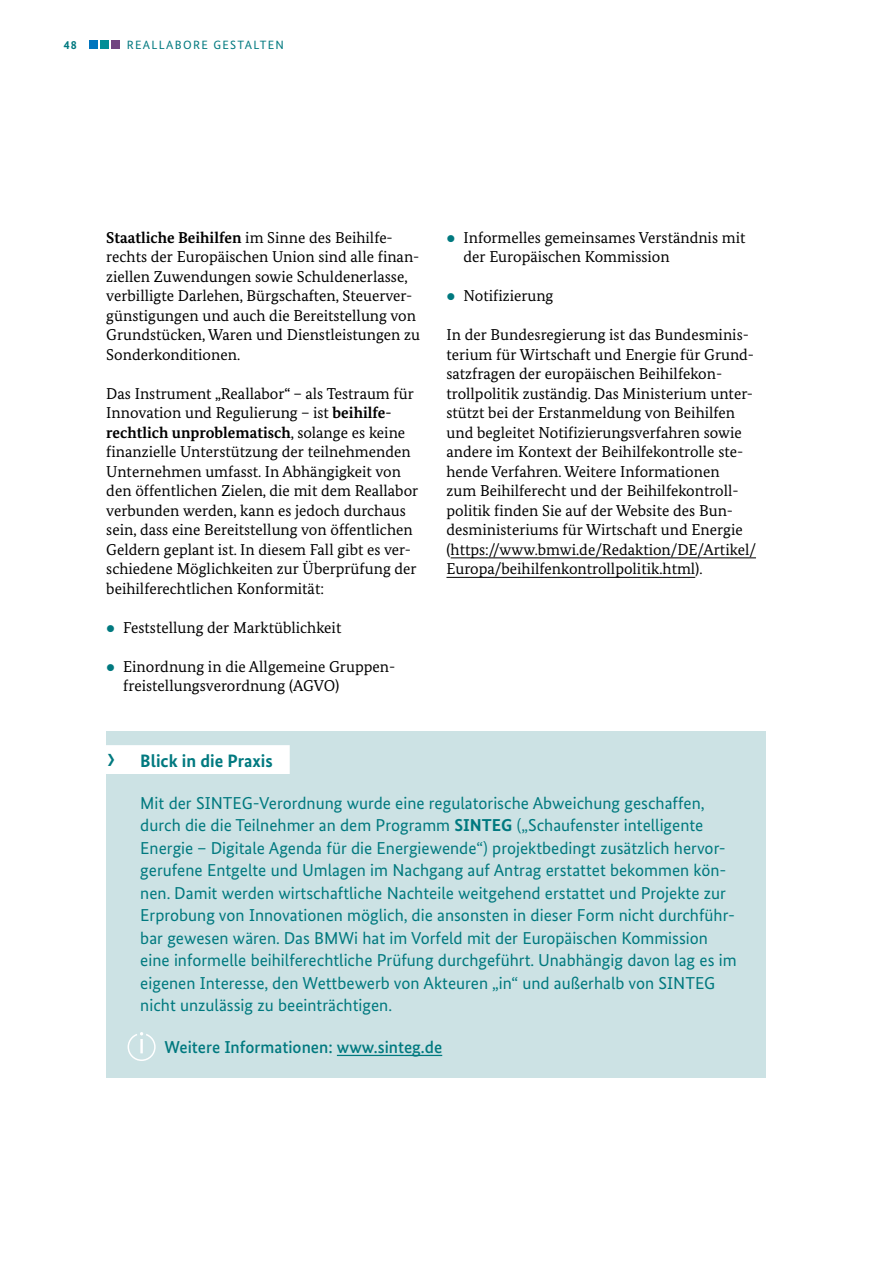
<style>
.page{position:relative;width:893px;height:1263px;background:#fff}
.page>*{position:absolute;margin:0;border:0;box-sizing:border-box;transform-origin:0 0}
.t1{font:700 18px "Bundes Sans";color:#00797f}
.t2{font:17.25px/22.5px "Bundes Sans";color:#00797f}
.t3{font:500 17.25px "Bundes Sans";color:#00797f}
.t4{font:15.75px/19.5px "Bundes Serif";color:#000}
.t5{font:12px "Bundes Sans";letter-spacing:.11em;color:#00797f}
.t6{font:700 12px "Bundes Sans";color:#00797f}
.s1{font-weight:700}
.s2{color:#00797f}
</style>
<div class="page">
<div style="left:112px;top:40px;width:8px;height:9px;background:#724581"></div>
<div style="left:100px;top:40px;width:9px;height:9px;background:#008f97"></div>
<div style="left:89px;top:40px;width:9px;height:9px;background:#0075be"></div>
<hr style="left:451px;top:557px;width:305px;height:1px;background:#000">
<hr style="left:446px;top:577px;width:249px;height:1px;background:#000">
<div style="left:106px;top:731px;width:659px;height:66px;background:#cce2e4"></div>
<div style="left:85px;top:745px;width:205px;height:30px;background:#fff"></div>
<div style="left:106px;top:774px;width:659px;height:262px;background:#cce2e4"></div>
<div style="left:106px;top:1018px;width:659px;height:60px;background:#cce2e4"></div>
<hr style="left:337px;top:1055px;width:105px;height:1px;background:#00797f">
<div style="left:128px;top:1033px;width:28px;height:28px;border:2px solid #fff;border-radius:50%"></div>
<svg style="left:137px;top:1029px;width:9px;height:9px"></svg>
<hr style="left:140px;top:1039px;width:3px;height:14px;background:#fff">
<p class="t6" style="left:64px;top:37px;width:15px">48</p>
<p class="t5" style="left:127px;top:37px;width:159px">REALLABORE GESTALTEN</p>
<p class="t4" style="left:106px;top:227px;width:315px"><span class="s1">Staatliche Beihilfen</span> im Sinne des Beihilfe&shy;rechts der Europäischen Union sind alle finan&shy;ziellen Zuwendungen sowie Schuldenerlasse, verbilligte Darlehen, Bürgschaften, Steuerver&shy;günstigungen und auch die Bereitstellung von Grundstücken, Waren und Dienstleistungen zu Sonderkonditionen.</p>
<p class="t4" style="left:106px;top:383px;width:313px">Das Instrument „Reallabor“ – als Testraum für Innovation und Regulierung – ist <span class="s1">beihilfe&shy;rechtlich unproblematisch</span>, solange es keine finanzielle Unterstützung der teilnehmenden Unternehmen umfasst. In Abhängigkeit von den öffentlichen Zielen, die mit dem Reallabor verbunden werden, kann es jedoch durchaus sein, dass eine Bereitstellung von öffentlichen Geldern geplant ist. In diesem Fall gibt es ver&shy;schiedene Möglichkeiten zur Überprüfung der beihilferechtlichen Konformität:</p>
<p class="t4" style="left:106px;top:617px;width:237px"><span class="s2">•</span> Feststellung der Marktüblichkeit</p>
<p class="t4" style="left:123px;top:656px;width:271px;text-indent:-17px"><span class="s2">•</span> Einordnung in die Allgemeine Gruppen&shy;freistellungsverordnung (AGVO)</p>
<p class="t4" style="left:463px;top:227px;width:283px;text-indent:-17px"><span class="s2">•</span> Informelles gemeinsames Verständnis mit der Europäischen Kommission</p>
<p class="t4" style="left:446px;top:286px;width:108px"><span class="s2">•</span> Notifizierung</p>
<p class="t4" style="left:446px;top:325px;width:311px">In der Bundesregierung ist das Bundesminis&shy;terium für Wirtschaft und Energie für Grund&shy;satzfragen der europäischen Beihilfekon&shy;trollpolitik zuständig. Das Ministerium unter&shy;stützt bei der Erstanmeldung von Beihilfen und begleitet Notifizierungsverfahren sowie andere im Kontext der Beihilfekontrolle ste&shy;hende Verfahren. Weitere Informationen<br>zum Beihilferecht und der Beihilfekontroll&shy;politik finden Sie auf der Website des Bun&shy;desministeriums für Wirtschaft und Energie (https://www.bmwi.de/Redaktion/DE/Artikel/ Europa/beihilfenkontrollpolitik.html).</p>
<p class="t1" style="left:106px;top:749px;width:168px">• Blick in die Praxis</p>
<p class="t2" style="left:140px;top:791px;width:598px">Mit der SINTEG-Verordnung wurde eine regulatorische Abweichung geschaffen, durch die die Teilnehmer an dem Programm <span class="s1">SINTEG</span> („Schaufenster intelligente Energie – Digitale Agenda für die Energiewende“) projektbedingt zusätzlich hervor&shy;gerufene Entgelte und Umlagen im Nachgang auf Antrag erstattet bekommen kön&shy;nen. Damit werden wirtschaftliche Nachteile weitgehend erstattet und Projekte zur Erprobung von Innovationen möglich, die ansonsten in dieser Form nicht durchführ&shy;bar gewesen wären. Das BMWi hat im Vorfeld mit der Europäischen Kommission eine informelle beihilferechtliche Prüfung durchgeführt. Unabhängig davon lag es im eigenen Interesse, den Wettbewerb von Akteuren „in“ und außerhalb von SINTEG nicht unzulässig zu beeinträchtigen.</p>
<p class="t3" style="left:165px;top:1037px;width:279px">Weitere Informationen: www.sinteg.de</p>
</div>
